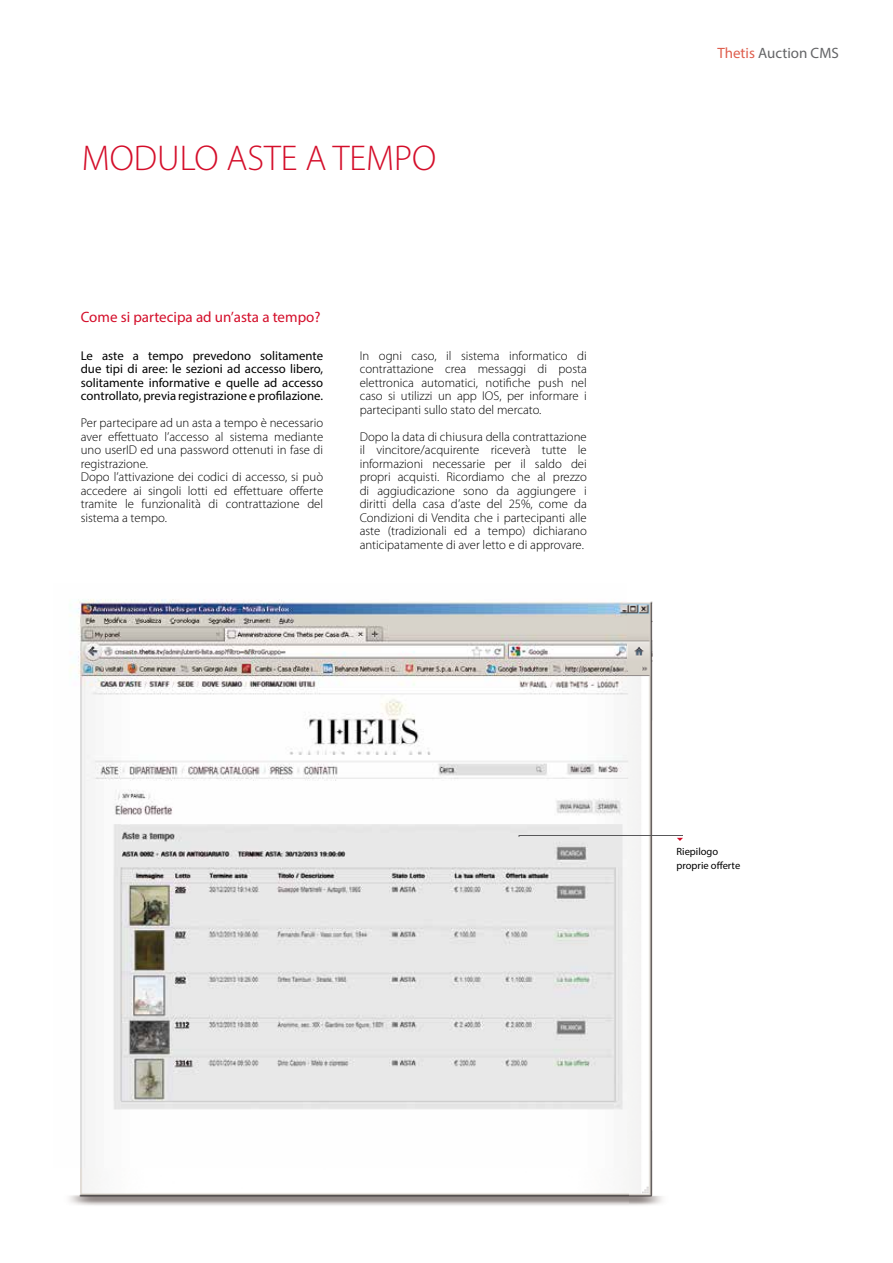
<style>
.page{position:relative;width:893px;height:1263px;background:#fff}
.page>*{position:absolute;margin:0;border:0;box-sizing:border-box;transform-origin:0 0}
.t1{font:300 36px "Myriad Pro";color:#d40e2a}
.t2{font:15px "Myriad Pro";color:#d40e2a}
.t3{font:15px "Myriad Pro";color:#646567}
.t4{font:300 12.75px/13.5px "Myriad Pro";color:#000;text-align:justify}
.t5{font:12.75px/13.5px "Myriad Pro";color:#000;text-align:justify}
.t6{font:10.5px/13.5px "Myriad Pro";color:#000}
.s1{color:#df5f4e}
</style>
<div class="page">
<img style="left:69px;top:599px;width:558px;height:569px">
<img style="left:627px;top:601px;width:53px;height:604px">
<img style="left:69px;top:1168px;width:560px;height:38px">
<hr style="left:520px;top:836px;width:163px;height:1px;background:#58585a">
<svg style="left:677px;top:838px;width:6px;height:3px"></svg>
<h1 class="t1" style="left:82px;top:138px;width:356px">MODULO ASTE A TEMPO</h1>
<p class="t2" style="left:81px;top:307px;width:241px">Come si partecipa ad un’asta a tempo?</p>
<p class="t5" style="left:81px;top:348px;width:244px">Le aste a tempo prevedono solitamente due tipi di aree: le sezioni ad accesso libero, solitamente informative e quelle ad accesso controllato, previa registrazione e profilazione.</p>
<p class="t4" style="left:81px;top:416px;width:244px;text-align:left">Per partecipare ad un asta a tempo è necessario aver effettuato l’accesso al sistema mediante uno userID ed una password ottenuti in fase di registrazione.<br>Dopo l’attivazione dei codici di accesso, si può accedere ai singoli lotti ed effettuare offerte tramite le funzionalità di contrattazione del sistema a tempo.</p>
<p class="t4" style="left:360px;top:349px;width:229px">In ogni caso, il sistema informatico di contrattazione crea messaggi di posta elettronica automatici, notifiche push nel caso si utilizzi un app IOS, per informare i partecipanti sullo stato del mercato.</p>
<p class="t4" style="left:360px;top:430px;width:229px">Dopo la data di chiusura della contrattazione il vincitore/acquirente riceverà tutte le informazioni necessarie per il saldo dei propri acquisti. Ricordiamo che al prezzo di aggiudicazione sono da aggiungere i diritti della casa d’aste del 25%, come da Condizioni di Vendita che i partecipanti alle aste (tradizionali ed a tempo) dichiarano anticipatamente di aver letto e di approvare.</p>
<p class="t3" style="left:717px;top:44px;width:123px"><span class="s1">Thetis</span> Auction CMS</p>
<p class="t6" style="left:676px;top:845px;width:65px">Riepilogo proprie offerte</p>
</div>
